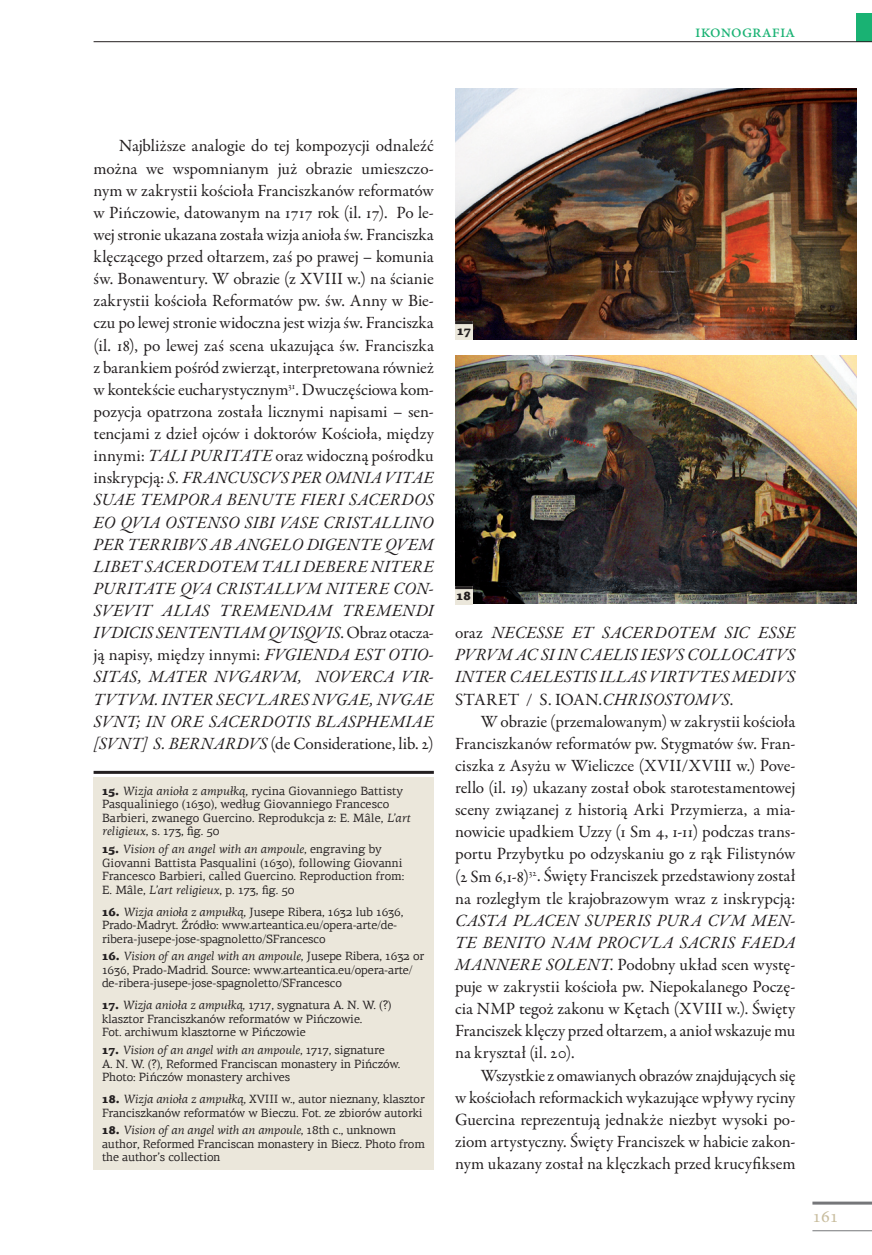
<style>
.page{position:relative;width:872px;height:1255px;background:#fff}
.page>*{position:absolute;margin:0;border:0;box-sizing:border-box;transform-origin:0 0}
.t1{font:18px "Minion Pro";color:#19b273}
.t2{font:18px "Minion Pro";color:#c8bd9e}
.t3{font:17.25px/22px "Garamond Premr Pro";color:#231f20;text-align:justify}
.t4{font:italic 17.25px/22px "Garamond Premr Pro";letter-spacing:.005em;color:#231f20;text-align:justify}
.t5{font:900 12.75px "PF Agora Serif Pro";color:#231f20}
.t6{font:12px/13.5px "PF Agora Serif Pro";letter-spacing:-.01em;color:#231f20}
.s1{font-style:italic}
.s2{font-weight:900}
.s3{font-style:normal}
</style>
<div class="page">
<hr style="left:812px;top:1201px;width:60px;height:3px;background:#757679">
<hr style="left:812px;top:1230px;width:60px;height:1px;background:#757679">
<div style="left:856px;top:13px;width:16px;height:29px;background:#19b273"></div>
<hr style="left:94px;top:41px;width:778px;height:1px;background:#231f20">
<div style="left:94px;top:777px;width:340px;height:392px;background:#ebe7db"></div>
<hr style="left:94px;top:770px;width:340px;height:3px;background:#231f20">
<img style="left:455px;top:88px;width:401px;height:251px">
<div style="left:455px;top:321px;width:18px;height:18px;background:#ebe7db"></div>
<hr style="left:455px;top:321px;width:18px;height:3px;background:#231f20">
<img style="left:455px;top:355px;width:401px;height:249px">
<div style="left:455px;top:586px;width:18px;height:18px;background:#ebe7db"></div>
<hr style="left:455px;top:586px;width:18px;height:3px;background:#231f20">
<p class="t1" style="left:695px;top:20px;width:102px">ikonografia</p>
<p class="t3" style="left:94px;top:135px;width:342px;text-indent:26px">Najbliższe analogie do tej kompozycji odnaleźć można we wspomnianym już obrazie umieszczo&shy;nym w zakrystii kościoła Franciszkanów reformatów w Pińczowie, datowanym na 1717 rok (il. 17). Po le&shy;wej stronie ukazana została wizja anioła św. Franciszka klęczącego przed ołtarzem, zaś po prawej – komunia św. Bonawentury. W obrazie (z XVIII w.) na ścianie zakrystii kościoła Reformatów pw. św. Anny w Bie&shy;czu po lewej stronie widoczna jest wizja św. Franciszka (il. 18), po lewej zaś scena ukazująca św. Franciszka z barankiem pośród zwierząt, interpretowana również w kontekście eucharystycznym<sup>31</sup>. Dwuczęściowa kom&shy;pozycja opatrzona została licznymi napisami – sen&shy;tencjami z dzieł ojców i doktorów Kościoła, między innymi: <span class="s1">TALI PURITATE</span> oraz widoczną pośrodku inskrypcją: <span class="s1">S. FRANCUSCVS PER OMNIA VITAE SUAE TEMPORA BENUTE FIERI SACERDOS EO QVIA OSTENSO SIBI VASE CRISTALLINO PER TERRIBVS AB ANGELO DIGENTE QVEM LIBET SACERDOTEM TALI DEBERE NITERE PURITATE QVA CRISTALLVM NITERE CON-SVEVIT ALIAS TREMENDAM TREMENDI IVDICIS SENTENTIAM QVISQVIS</span>. Obraz otacza&shy;ją napisy, między innymi: <span class="s1">FVGIENDA EST OTIO-SITAS, MATER NVGARVM, NOVERCA VIR-TVTVM. INTER SECVLARES NVGAE, NVGAE SVNT; IN ORE SACERDOTIS BLASPHEMIAE [SVNT] S. BERNARDVS</span> (de Consideratione, lib. 2)</p>
<p class="t6" style="left:102px;top:784px;width:310px"><span class="s2">15.</span> <span class="s1">Wizja anioła z ampułką</span>, rycina Giovanniego Battisty Pasqualiniego (1630), według Giovanniego Francesco Barbieri, zwanego Guercino. Reprodukcja z: E. Mâle, <span class="s1">L’art religieux</span>, s. 173, fig. 50</p>
<p class="t6" style="left:102px;top:842px;width:304px"><span class="s2">15.</span> <span class="s1">Vision of an angel with an ampoule</span>, engraving by Giovanni Battista Pasqualini (1630), following Giovanni Francesco Barbieri, called Guercino. Reproduction from:<br>E. Mâle, <span class="s1">L’art religieux</span>, p. 173, fig. 50</p>
<p class="t6" style="left:102px;top:904px;width:303px"><span class="s2">16.</span> <span class="s1">Wizja anioła z ampułką</span>, Jusepe Ribera, 1632 lub 1636,<br>Prado-Madryt. Źródło: www.arteantica.eu/opera-arte/de&shy;ribera-jusepe-jose-spagnoletto/SFrancesco</p>
<p class="t6" style="left:102px;top:949px;width:324px"><span class="s2">16.</span> <span class="s1">Vision of an angel with an ampoule</span>, Jusepe Ribera, 1632 or<br>1636, Prado-Madrid. Source: www.arteantica.eu/opera-arte/ de-ribera-jusepe-jose-spagnoletto/SFrancesco</p>
<p class="t6" style="left:102px;top:998px;width:291px"><span class="s2">17.</span> <span class="s1">Wizja anioła z ampułką</span>, 1717, sygnatura A. N. W. (?) klasztor Franciszkanów reformatów w Pińczowie.<br>Fot. archiwum klasztorne w Pińczowie</p>
<p class="t6" style="left:102px;top:1043px;width:300px"><span class="s2">17.</span> <span class="s1">Vision of an angel with an ampoule</span>, 1717, signature<br>A. N. W. (?), Reformed Franciscan monastery in Pińczów.<br>Photo: Pińczów monastery archives</p>
<p class="t6" style="left:102px;top:1092px;width:324px"><span class="s2">18.</span> <span class="s1">Wizja anioła z ampułką</span>, XVIII w., autor nieznany, klasztor<br>Franciszkanów reformatów w Bieczu. Fot. ze zbiorów autorki</p>
<p class="t6" style="left:102px;top:1123px;width:324px"><span class="s2">18.</span> <span class="s1">Vision of an angel with an ampoule</span>, 18th c., unknown author, Reformed Franciscan monastery in Biecz. Photo from the author’s collection</p>
<p class="t5" style="left:457px;top:322px;width:15px">17</p>
<p class="t5" style="left:456px;top:587px;width:16px">18</p>
<p class="t4" style="left:455px;top:622px;width:342px"><span class="s3">oraz</span> NECESSE ET SACERDOTEM SIC ESSE PVRVM AC SI IN CAELIS IESVS COLLOCATVS INTER CAELESTIS ILLAS VIRTVTES MEDIVS <span class="s3">STARET / S. IOAN</span>.CHRISOSTOMVS<span class="s3">.</span></p>
<p class="t3" style="left:455px;top:710px;width:342px;text-indent:26px">W obrazie (przemalowanym) w zakrystii kościoła Franciszkanów reformatów pw. Stygmatów św. Fran&shy;ciszka z Asyżu w Wieliczce (XVII/XVIII w.) Pove&shy;rello (il. 19) ukazany został obok starotestamentowej sceny związanej z historią Arki Przymierza, a mia&shy;nowicie upadkiem Uzzy (1 Sm 4, 1-11) podczas trans&shy;portu Przybytku po odzyskaniu go z rąk Filistynów (2 Sm 6,1-8)<sup>32</sup>. Święty Franciszek przedstawiony został na rozległym tle krajobrazowym wraz z inskrypcją:</p>
<p class="t3" style="left:455px;top:909px;width:342px"><span class="s1">CASTA PLACEN SUPERIS PURA CVM MEN-TE BENITO NAM PROCVLA SACRIS FAEDA MANNERE SOLENT</span>. Podobny układ scen wystę&shy;puje w zakrystii kościoła pw. Niepokalanego Poczę&shy;cia NMP tegoż zakonu w Kętach (XVIII w.). Święty Franciszek klęczy przed ołtarzem, a anioł wskazuje mu na kryształ (il. 20).</p>
<p class="t3" style="left:455px;top:1064px;width:342px;text-indent:26px">Wszystkie z omawianych obrazów znajdujących się wkościołach reformackich wykazujące wpływy ryciny Guercina reprezentują jednakże niezbyt wysoki po&shy;ziom artystyczny. Święty Franciszek w habicie zakon&shy;nym ukazany został na klęczkach przed krucyfiksem</p>
<p class="t2" style="left:812px;top:1204px;width:28px">161</p>
</div>
